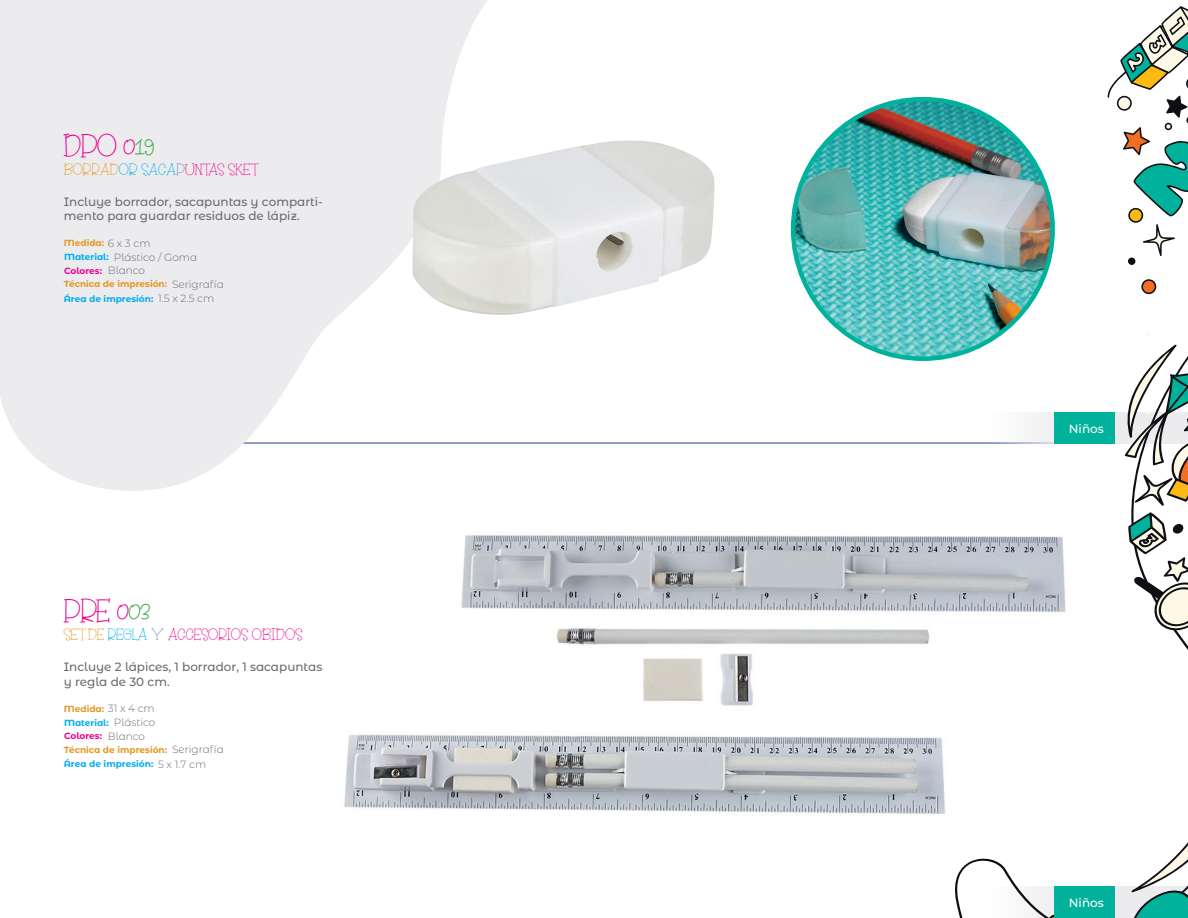
<style>
.page{position:relative;width:1188px;height:918px;background:#fff}
.page>*{position:absolute;margin:0;border:0;box-sizing:border-box;transform-origin:0 0}
.t1{font:30px "Winterland";letter-spacing:-.025em;color:#ed028c}
.t2{font:15px "Winterland";color:#ed028c}
.t3{font:500 12px/14.4px "Montserrat Alternates";color:#6c6d70}
.t4{font:500 12px "Montserrat";color:#fff}
.t5{font:300 10.5px "Montserrat Alternates";color:#6c6d70}
.t6{font:700 9px "Montserrat Alternates";color:#e29825}
.t7{font:700 9px "Montserrat Alternates";color:#00aeef}
.t8{font:700 9px "Montserrat Alternates";letter-spacing:-.005em;color:#ed028c}
.s1{color:#40ae49}
.s2{color:#e29825}
.s3{color:#00aeef}
.s4{color:#777ab7}
</style>
<div class="page">
<hr style="left:64px;top:443px;width:1044px;height:1px;background:#1f438e">
<svg style="left:0;top:0;width:604px;height:491px;fill:#ececee"></svg>
<svg style="left:1141px;top:279px;width:16px;height:16px"></svg>
<svg style="left:1108px;top:6px;width:80px;height:259px"></svg>
<svg style="left:954px;top:323px;width:234px;height:595px"></svg>
<svg style="left:1045px;top:912px;width:10px;height:6px"></svg>
<svg style="left:1131px;top:886px;width:57px;height:32px;background:#54b6aa"></svg>
<svg style="left:1125px;top:369px;width:63px;height:137px"></svg>
<svg style="left:1128px;top:512px;width:60px;height:120px"></svg>
<div style="left:1055px;top:886px;width:60px;height:32px;background:#00b29b"></div>
<img style="left:412px;top:141px;width:303px;height:174px">
<img style="left:793px;top:99px;width:260px;height:260px;border-radius:130px">
<img style="left:344px;top:725px;width:616px;height:129px">
<img style="left:461px;top:516px;width:617px;height:209px">
<h1 class="t1" style="left:64px;top:127px;width:93px">DPO 0<span class="s1">19</span></h1>
<p class="t2" style="left:64px;top:160px;width:195px"><span class="s2">BORRAD</span><span class="s3">OR SACA</span><span class="s4">P</span>UNTAS SKET</p>
<p class="t3" style="left:64px;top:194px;width:261px">Incluye borrador, sacapuntas y comparti&shy;mento para guardar residuos de lápiz.</p>
<p class="t5" style="left:114px;top:250px;width:85px">Plástico / Goma</p>
<p class="t5" style="left:172px;top:277px;width:53px">Serigrafía</p>
<p class="t6" style="left:64px;top:236px;width:42px">Medida:</p>
<p class="t5" style="left:108px;top:236px;width:44px">6 x 3 cm</p>
<p class="t7" style="left:64px;top:251px;width:46px">Material:</p>
<p class="t6" style="left:64px;top:278px;width:105px">Técnica de impresión:</p>
<p class="t5" style="left:108px;top:263px;width:39px">Blanco</p>
<p class="t8" style="left:64px;top:264px;width:39px">Colores:</p>
<p class="t7" style="left:64px;top:292px;width:91px">Área de impresión:</p>
<p class="t5" style="left:158px;top:292px;width:58px">1.5 x 2.5 cm</p>
<h1 class="t1" style="left:64px;top:593px;width:88px">PRE 0<span class="s1">03</span></h1>
<p class="t2" style="left:64px;top:625px;width:240px"><span class="s2">SET DE</span> <span class="s3">REGLA</span> <span class="s4">Y</span> ACCESORIOS OBIDOS</p>
<p class="t3" style="left:64px;top:659px;width:260px">Incluye 2 lápices, 1 borrador, 1 sacapuntas y regla de 30 cm.</p>
<p class="t5" style="left:114px;top:716px;width:43px">Plástico</p>
<p class="t5" style="left:172px;top:743px;width:53px">Serigrafía</p>
<p class="t6" style="left:64px;top:702px;width:42px">Medida:</p>
<p class="t5" style="left:108px;top:701px;width:48px">31 x 4 cm</p>
<p class="t7" style="left:64px;top:716px;width:46px">Material:</p>
<p class="t6" style="left:64px;top:743px;width:105px">Técnica de impresión:</p>
<p class="t5" style="left:108px;top:729px;width:39px">Blanco</p>
<p class="t8" style="left:64px;top:729px;width:39px">Colores:</p>
<p class="t7" style="left:64px;top:757px;width:91px">Área de impresión:</p>
<p class="t5" style="left:158px;top:757px;width:50px">5 x 1.7 cm</p>
<p class="t4" style="left:1069px;top:420px;width:36px">Niños</p>
<p class="t4" style="left:1069px;top:895px;width:36px">Niños</p>
</div>
